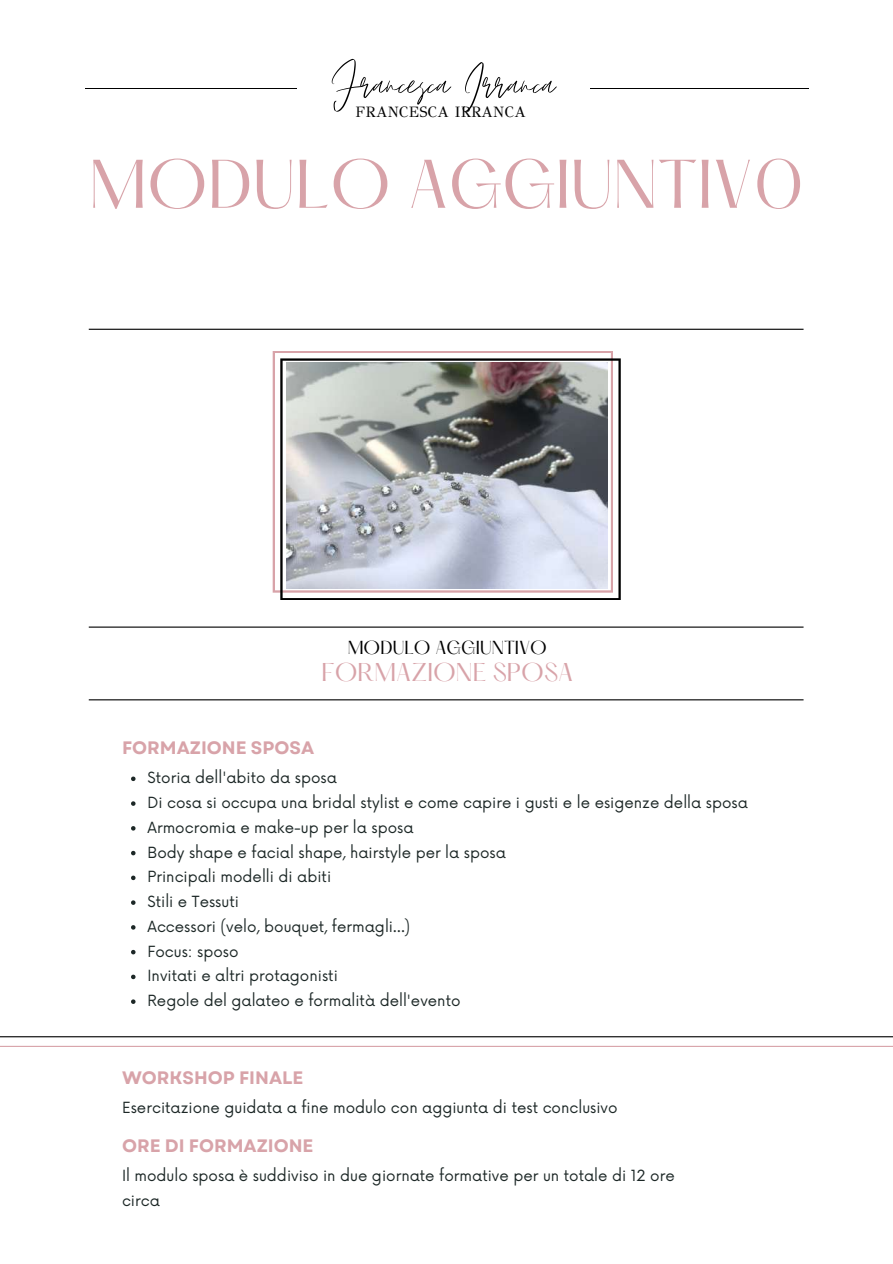
<style>
.page{position:relative;width:893px;height:1264px;background:#fff}
.page>*{position:absolute;margin:0;border:0;box-sizing:border-box;transform-origin:0 0}
.t1{font:66px "Emitha Script";color:#000}
.t2{font:60px "Hatton";color:#d8a3a9}
.t3{font:22.5px "Hatton";color:#d8a3a9}
.t4{font:700 18px "Garet";color:#d8a3a9}
.t5{font:16.5px "Hatton";color:#000}
.t6{font:15px/24.8px "Now";color:#1c2726}
.t7{font:15px "GFS Didot";letter-spacing:.03em;color:#000}
</style>
<div class="page">
<hr style="left:89px;top:329px;width:714px;height:1px;background:#000">
<hr style="left:89px;top:626px;width:714px;height:1px;background:#000">
<hr style="left:89px;top:699px;width:714px;height:1px;background:#000">
<svg style="left:273px;top:351px;width:340px;height:241px"></svg>
<svg style="left:280px;top:358px;width:340px;height:242px"></svg>
<img style="left:286px;top:362px;width:321px;height:226px">
<hr style="left:85px;top:89px;width:211px;height:1px;background:#000">
<hr style="left:590px;top:88px;width:218px;height:1px;background:#000">
<svg style="left:131px;top:776px;width:4px;height:5px"></svg>
<svg style="left:131px;top:801px;width:4px;height:4px"></svg>
<svg style="left:131px;top:826px;width:4px;height:4px"></svg>
<svg style="left:131px;top:850px;width:4px;height:5px"></svg>
<svg style="left:131px;top:875px;width:4px;height:5px"></svg>
<svg style="left:131px;top:900px;width:4px;height:4px"></svg>
<svg style="left:131px;top:925px;width:4px;height:4px"></svg>
<svg style="left:131px;top:949px;width:4px;height:5px"></svg>
<svg style="left:131px;top:974px;width:4px;height:5px"></svg>
<svg style="left:131px;top:999px;width:4px;height:4px"></svg>
<hr style="left:0;top:1045px;width:892px;height:1px;background:#d8a3a9">
<hr style="left:0;top:1036px;width:892px;height:1px;background:#000">
<h1 class="t1" style="left:332px;top:49px;width:224px">Francesca Irranca</h1>
<p class="t7" style="left:355px;top:102px;width:171px">FRANCESCA IRRANCA</p>
<h2 class="t2" style="left:89px;top:156px;width:716px">MODULO AGGIUNTIV0</h2>
<p class="t5" style="left:348px;top:640px;width:201px">MODULO AGGIUNTIVO</p>
<h3 class="t3" style="left:321px;top:661px;width:253px">FORMAZIONE SPOSA</h3>
<p class="t4" style="left:122px;top:735px;width:194px">FORMAZIONE SPOSA</p>
<p class="t6" style="left:147px;top:766px;width:601px">Storia dell'abito da sposa<br>Di cosa si occupa una bridal stylist e come capire i gusti e le esigenze della sposa Armocromia e make-up per la sposa<br>Body shape e facial shape, hairstyle per la sposa<br>Principali modelli di abiti<br>Stili e Tessuti<br>Accessori (velo, bouquet, fermagli…)<br>Focus: sposo<br>Invitati e altri protagonisti<br>Regole del galateo e formalità dell'evento</p>
<p class="t4" style="left:122px;top:1064px;width:183px">WORKSHOP FINALE</p>
<p class="t6" style="left:122px;top:1095px;width:497px">Esercitazione guidata a fine modulo con aggiunta di test conclusivo</p>
<p class="t4" style="left:122px;top:1132px;width:193px">ORE DI FORMAZIONE</p>
<p class="t6" style="left:122px;top:1164px;width:554px">Il modulo sposa è suddiviso in due giornate formative per un totale di 12 ore circa</p>
</div>
